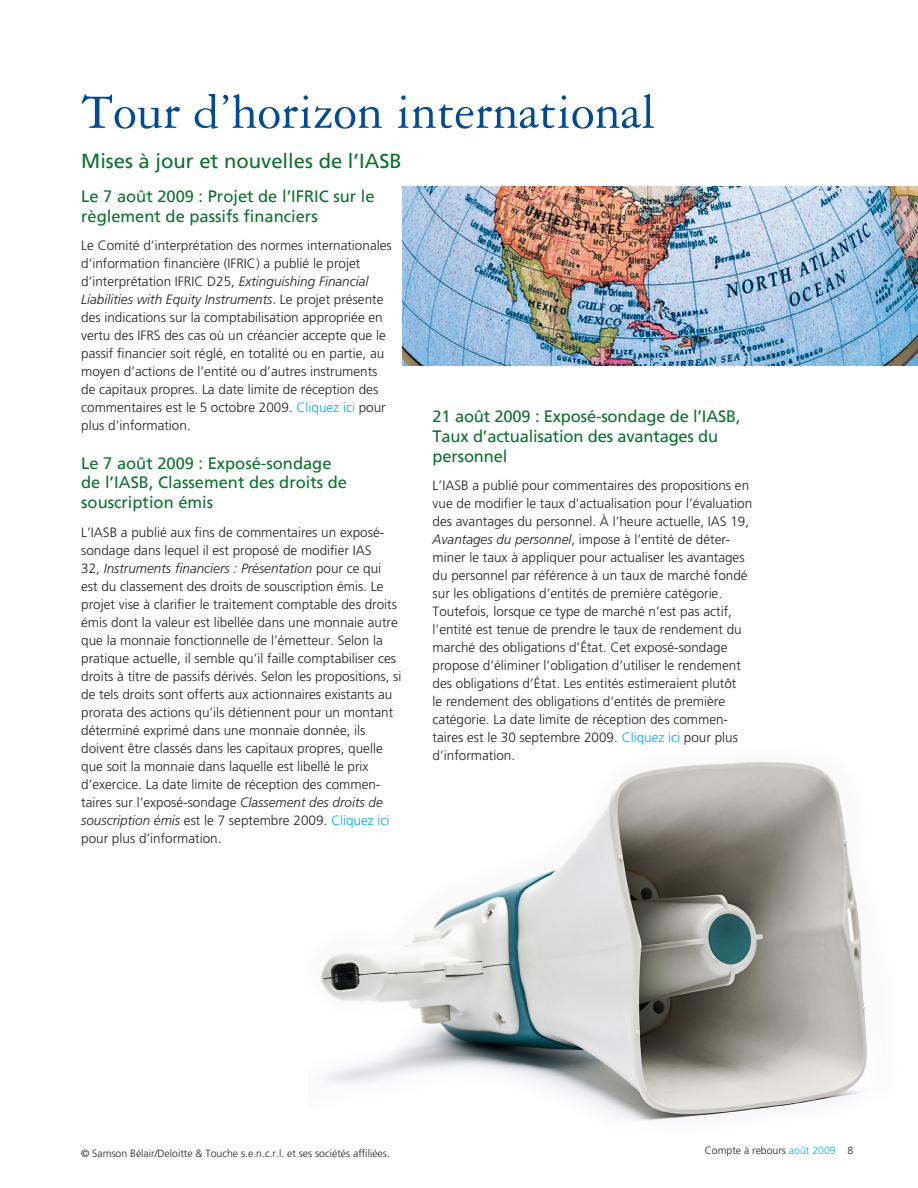
<style>
.page{position:relative;width:918px;height:1188px;background:#fff}
.page>*{position:absolute;margin:0;border:0;box-sizing:border-box;transform-origin:0 0}
.Heading_1{font:52.5px "Garamond Three";color:#014a94}
.Heading_2{font:20.25px "Frutiger";color:#0b712d}
.Heading_2-2{font:16.5px/19.8px "Frutiger";color:#0b712d}
.Body_copy{font:300 13.5px/18px "Frutiger";color:#231f20}
.t1{font:300 10.5px "Frutiger";color:#231f20}
.s1{font-style:italic}
.s2{color:#00aae7}
.s3{color:#00abe7}
</style>
<div class="page">
<img style="left:321px;top:761px;width:546px;height:360px">
<img style="left:402px;top:186px;width:516px;height:180px">
<p class="Heading_1" style="left:81px;top:84px;width:576px">Tour d’horizon international</p>
<p class="Heading_2" style="left:81px;top:149px;width:322px">Mises à jour et nouvelles de l’IASB</p>
<p class="Heading_2-2" style="left:81px;top:186px;width:295px">Le 7 août 2009 : Projet de l’IFRIC sur le règlement de passifs financiers</p>
<p class="Body_copy" style="left:81px;top:237px;width:312px">Le Comité d’interprétation des normes internationales d’information financière (IFRIC) a publié le projet d’interprétation IFRIC D25, <span class="s1">Extinguishing Financial Liabilities with Equity Instruments</span>. Le projet présente des indications sur la comptabilisation appropriée en vertu des IFRS des cas où un créancier accepte que le passif financier soit réglé, en totalité ou en partie, au moyen d’actions de l’entité ou d’autres instruments de capitaux propres. La date limite de réception des commentaires est le 5 octobre 2009. <span class="s2">Cliquez ici</span> pour plus d’information.</p>
<p class="Heading_2-2" style="left:81px;top:453px;width:267px">Le 7 août 2009 : Exposé-sondage de l’IASB, Classement des droits de souscription émis</p>
<p class="Body_copy" style="left:81px;top:524px;width:322px">L’IASB a publié aux fins de commentaires un exposé&shy;sondage dans lequel il est proposé de modifier IAS<br>32, <span class="s1">Instruments financiers : Présentation</span> pour ce qui<br>est du classement des droits de souscription émis. Le projet vise à clarifier le traitement comptable des droits émis dont la valeur est libellée dans une monnaie autre que la monnaie fonctionnelle de l’émetteur. Selon la pratique actuelle, il semble qu’il faille comptabiliser ces droits à titre de passifs dérivés. Selon les propositions, si de tels droits sont offerts aux actionnaires existants au prorata des actions qu’ils détiennent pour un montant déterminé exprimé dans une monnaie donnée, ils doivent être classés dans les capitaux propres, quelle que soit la monnaie dans laquelle est libellé le prix d’exercice. La date limite de réception des commen&shy;taires sur l’exposé-sondage <span class="s1">Classement des droits de souscription émis</span> est le 7 septembre 2009. <span class="s2">Cliquez ici </span>pour plus d’information.</p>
<p class="Heading_2-2" style="left:433px;top:406px;width:310px">21 août 2009 : Exposé-sondage de l’IASB,<br>Taux d’actualisation des avantages du personnel</p>
<p class="Body_copy" style="left:433px;top:477px;width:321px">L’IASB a publié pour commentaires des propositions en vue de modifier le taux d’actualisation pour l’évaluation des avantages du personnel. À l’heure actuelle, IAS 19, <span class="s1">Avantages du personnel</span>, impose à l’entité de déter&shy;miner le taux à appliquer pour actualiser les avantages du personnel par référence à un taux de marché fondé sur les obligations d’entités de première catégorie.<br>Toutefois, lorsque ce type de marché n’est pas actif, l’entité est tenue de prendre le taux de rendement du marché des obligations d’État. Cet exposé-sondage propose d’éliminer l’obligation d’utiliser le rendement des obligations d’État. Les entités estimeraient plutôt<br>le rendement des obligations d’entités de première catégorie. La date limite de réception des commen&shy;taires est le 30 septembre 2009. <span class="s2">Cliquez ici</span> pour plus d’information.</p>
<p class="t1" style="left:81px;top:1147px;width:310px">© Samson Bélair/Deloitte &amp; Touche s.e.n.c.r.l. et ses sociétés affiliées.</p>
<p class="t1" style="left:705px;top:1145px;width:150px">Compte à rebours <span class="s3">août 2009</span> 8</p>
</div>
